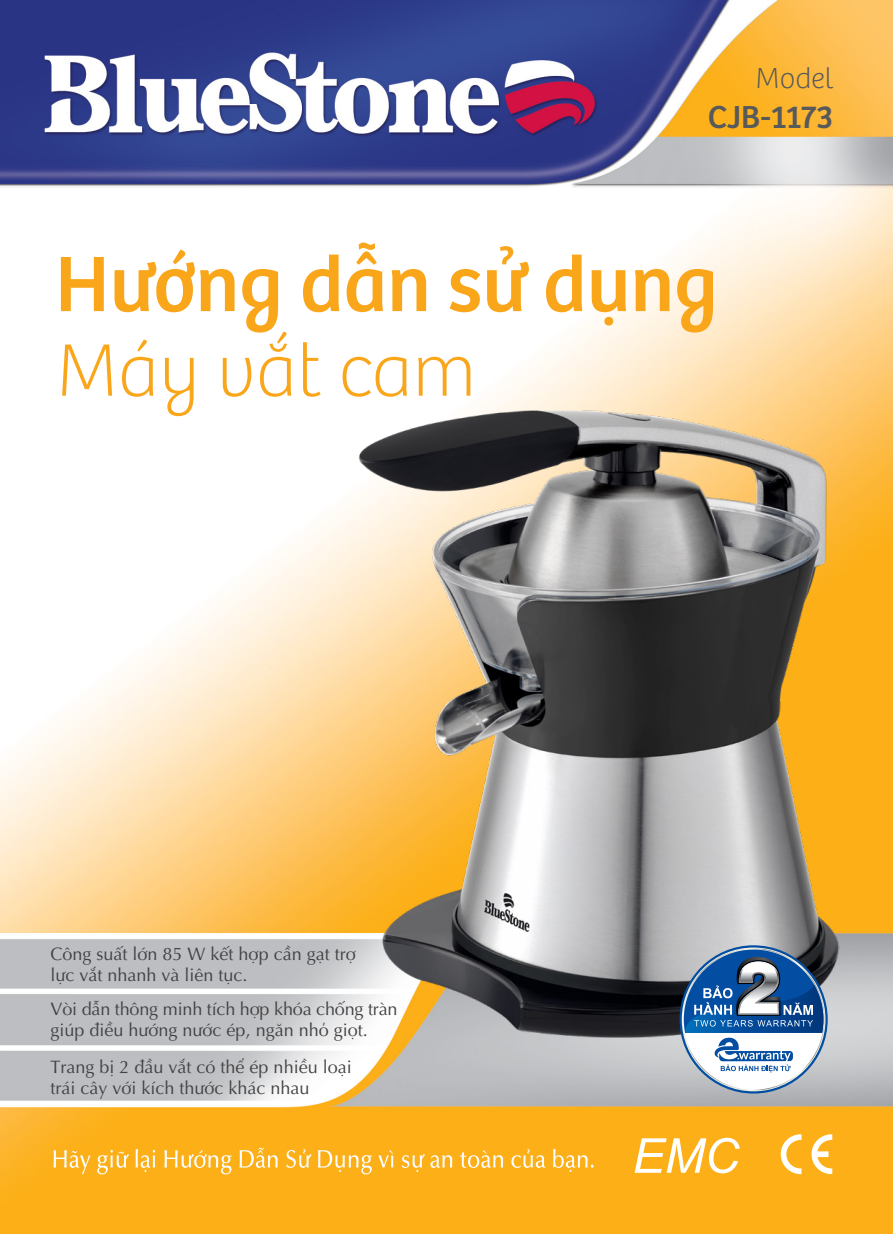
<style>
.page{position:relative;width:893px;height:1234px;background:#fff}
.page>*{position:absolute;margin:0;border:0;box-sizing:border-box;transform-origin:0 0}
.t1{font:81.3px "Blue Stone";color:#faa61a}
.t2{font:100 76.8px "Blue Stone";color:#faa61a}
.t3{font:33px "Blue Stone";color:#58595b}
.t4{font:100 30px "Blue Stone";color:#58595b}
.t5{font:18px/21px "PNJ";color:#414042}
</style>
<div class="page">
<img style="left:0;top:0;width:893px;height:1233px">
<svg style="left:54px;top:1149px;width:37px;height:24px"></svg>
<svg style="left:97px;top:1149px;width:32px;height:25px"></svg>
<svg style="left:136px;top:1148px;width:19px;height:23px"></svg>
<svg style="left:164px;top:1149px;width:68px;height:25px;background:#fcbf47"></svg>
<svg style="left:240px;top:1147px;width:38px;height:20px"></svg>
<svg style="left:286px;top:1148px;width:25px;height:19px"></svg>
<svg style="left:318px;top:1149px;width:54px;height:25px"></svg>
<svg style="left:378px;top:1149px;width:15px;height:18px"></svg>
<svg style="left:402px;top:1153px;width:50px;height:18px"></svg>
<svg style="left:460px;top:1149px;width:43px;height:18px"></svg>
<svg style="left:511px;top:1148px;width:34px;height:19px"></svg>
<svg style="left:553px;top:1148px;width:41px;height:23px"></svg>
<img style="left:353px;top:387px;width:511px;height:673px">
<svg style="left:679px;top:945px;width:149px;height:148px"></svg>
<div style="left:683px;top:949px;width:141px;height:140px;background:#fff;border-radius:50%"></div>
<svg style="left:684px;top:949px;width:139px;height:123px"></svg>
<svg style="left:635px;top:1137px;width:105px;height:36px"></svg>
<svg style="left:811px;top:1133px;width:21px;height:40px"></svg>
<svg style="left:781px;top:1133px;width:20px;height:40px"></svg>
<h3 class="t4" style="left:755px;top:58px;width:80px">Model</h3>
<h3 class="t3" style="left:708px;top:93px;width:127px">CJB-1173</h3>
<h1 class="t1" style="left:55px;top:225px;width:664px">Hướng dẫn sử dụng</h1>
<h2 class="t2" style="left:55px;top:319px;width:423px">Máy vắt cam</h2>
<p class="t5" style="left:51px;top:942px;width:307px">Công suất lớn 85 W kết hợp cần gạt trợ lực vắt nhanh và liên tục.</p>
<p class="t5" style="left:51px;top:997px;width:349px">Vòi dẫn thông minh tích hợp khóa chống tràn giúp điều hướng nước ép, ngăn nhỏ giọt.</p>
<p class="t5" style="left:51px;top:1055px;width:303px">Trang bị 2 đầu vắt có thể ép nhiều loại trái cây với kích thước khác nhau</p>
</div>
